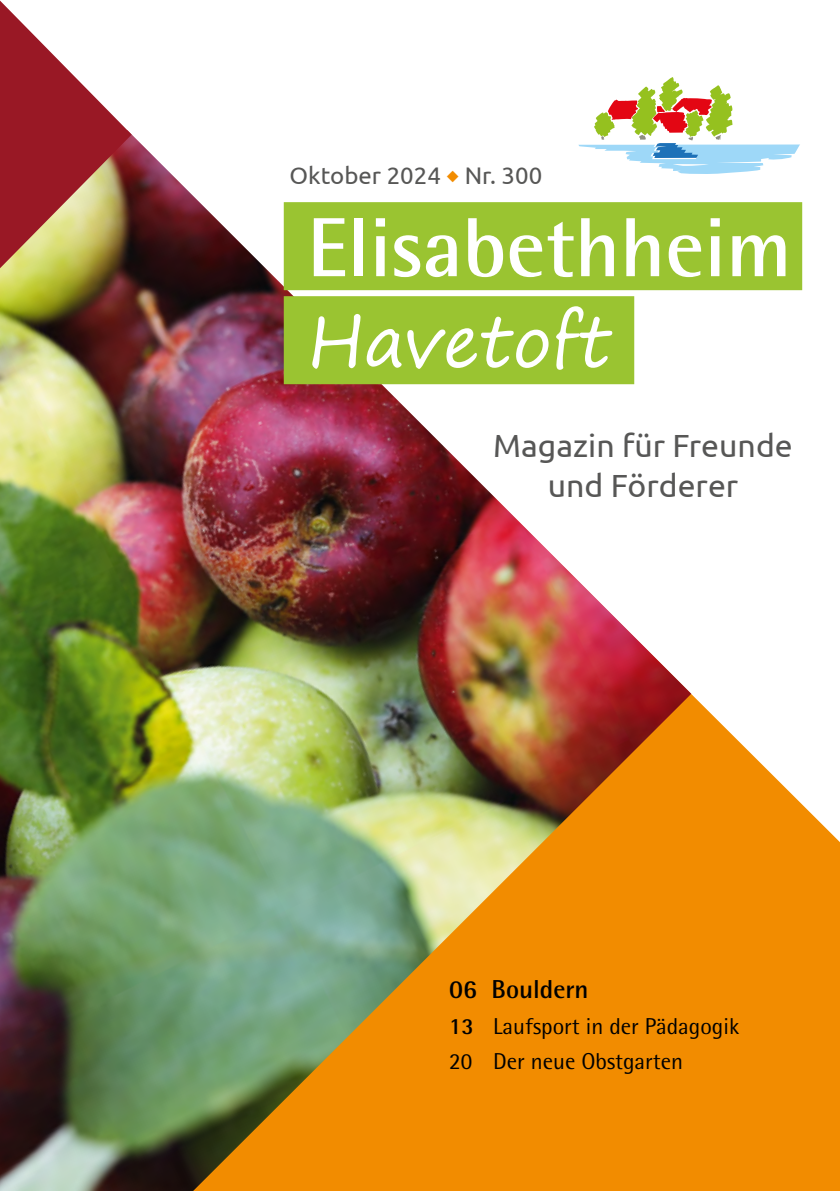
<style>
.page{position:relative;width:840px;height:1191px;background:#fff}
.page>*{position:absolute;margin:0;border:0;box-sizing:border-box;transform-origin:0 0}
.t1{font:700 84px "Rotis Semi Sans Std";color:#fff}
.t2{font:70px "Segoe Print";color:#fff}
.t3{font:32px/40px "Ubuntu";color:#575756;text-align:center}
.t4{font:700 26px "Rotis Semi Sans Std";color:#000}
.t5{font:24px "Ubuntu";color:#575756}
.t6{font:23px/35.6px "Rotis Semi Sans Std";color:#000}
.s1{color:#f28c00}
.s2{font-weight:700}
</style>
<div class="page">
<svg style="left:691px;top:693px;width:148px;height:498px;fill:#f28c00"></svg>
<img style="left:0;top:134px;width:691px;height:1057px">
<svg style="left:0;top:1px;width:131px;height:267px"></svg>
<div style="left:283px;top:202px;width:518px;height:88px;background:#9ac431"></div>
<div style="left:283px;top:296px;width:351px;height:88px;background:#9ac431"></div>
<svg style="left:578px;top:77px;width:222px;height:97px"></svg>
<p class="t5" style="left:289px;top:161px;width:254px">Oktober 2024 <span class="s1">◆</span> Nr. 300</p>
<h1 class="t1" style="left:307px;top:196px;width:486px">Elisabethheim</h1>
<h2 class="t2" style="left:307px;top:279px;width:305px">Havetoft</h2>
<h3 class="t3" style="left:493px;top:424px;width:301px">Magazin für Freunde und Förderer</h3>
<p class="t4" style="left:449px;top:973px;width:141px">06 Bouldern</p>
<p class="t6" style="left:449px;top:1008px;width:291px"><span class="s2">13</span> Laufsport in der Pädagogik<br>20 Der neue Obstgarten</p>
</div>
